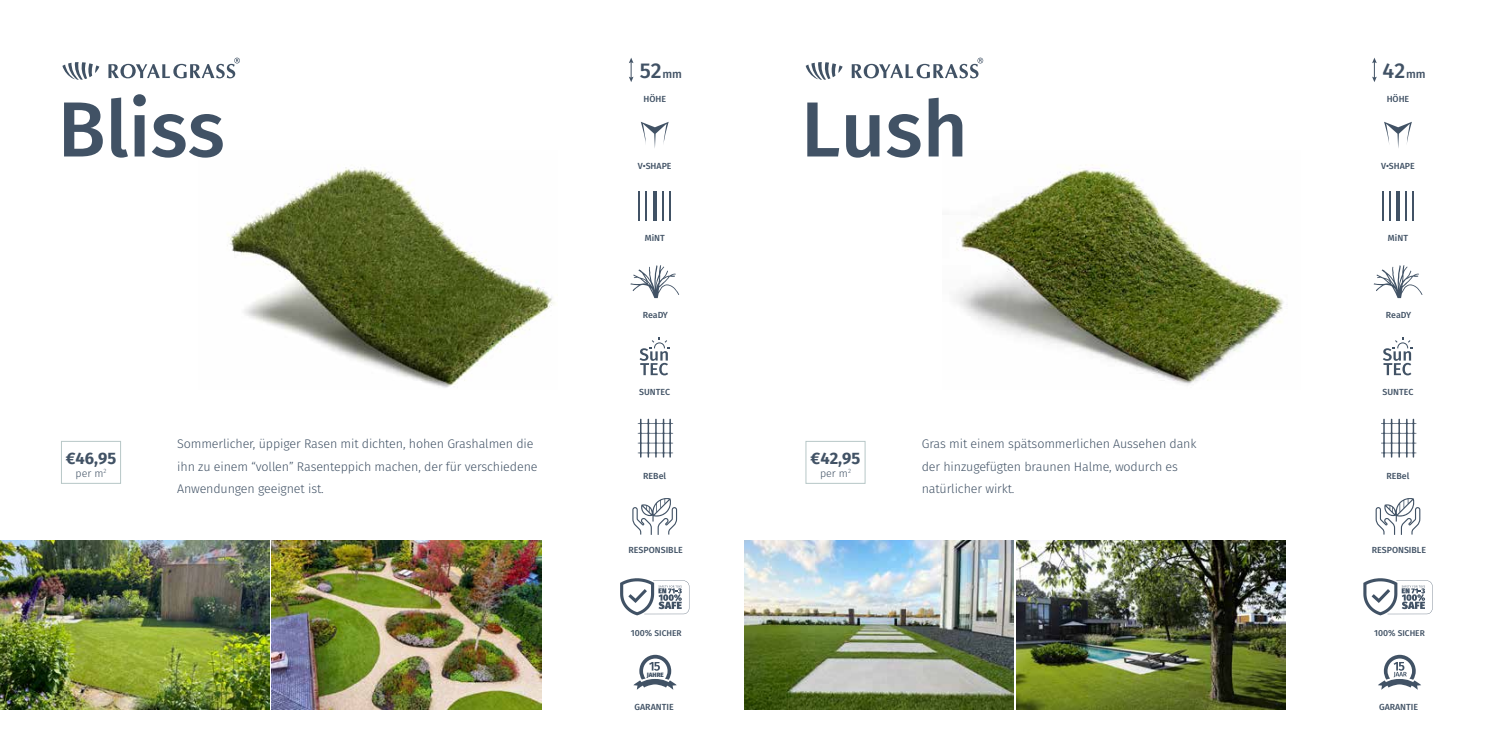
<style>
.page{position:relative;width:1489px;height:745px;background:#fff}
.page>*{position:absolute;margin:0;border:0;box-sizing:border-box;transform-origin:0 0}
.t1{font:500 78px "Fira Sans";color:#415265}
.t2{font:500 21.38px "Fira Sans";color:#415265}
.t3{font:700 16.5px "Fira Sans";color:#415265}
.t4{font:300 12.5px/22.5px "Fira Sans";letter-spacing:-.01em;color:#415265}
.t5{font:300 10.62px "Fira Sans";color:#415265}
.t6{font:500 8.75px "Fira Sans";color:#415265}
.t7{font:500 8.38px "Fira Sans";color:#415265}
.t8{font:800 6.25px "Fira Sans";color:#415265}
.s1{font-size:11.5px}
.s2{font-size:8.75px}
</style>
<div class="page">
<svg style="left:633px;top:654px;width:43px;height:35px"></svg>
<img style="left:272px;top:540px;width:269px;height:169px">
<img style="left:0;top:540px;width:269px;height:169px">
<img style="left:227px;top:167px;width:328px;height:221px">
<svg style="left:641px;top:122px;width:27px;height:26px"></svg>
<svg style="left:620px;top:578px;width:69px;height:37px"></svg>
<hr style="left:669px;top:191px;width:2px;height:30px;background:#415265">
<hr style="left:662px;top:191px;width:2px;height:30px;background:#415265">
<hr style="left:653px;top:191px;width:3px;height:30px;background:#415265">
<hr style="left:638px;top:191px;width:2px;height:30px;background:#415265">
<hr style="left:645px;top:191px;width:2px;height:30px;background:#415265">
<svg style="left:629px;top:58px;width:4px;height:24px"></svg>
<svg style="left:630px;top:265px;width:49px;height:33px"></svg>
<svg style="left:639px;top:337px;width:31px;height:38px"></svg>
<svg style="left:108px;top:58px;width:132px;height:20px"></svg>
<svg style="left:62px;top:62px;width:37px;height:18px"></svg>
<svg style="left:632px;top:498px;width:45px;height:36px"></svg>
<svg style="left:637px;top:418px;width:36px;height:39px"></svg>
<div style="left:61px;top:441px;width:60px;height:42px;border:1px solid #b7c7c7"></div>
<div style="left:805px;top:441px;width:60px;height:42px;border:1px solid #b7c7c7"></div>
<img style="left:956px;top:165px;width:328px;height:220px">
<svg style="left:851px;top:58px;width:132px;height:20px"></svg>
<svg style="left:805px;top:62px;width:37px;height:18px"></svg>
<img style="left:1016px;top:540px;width:269px;height:169px">
<img style="left:744px;top:540px;width:269px;height:169px">
<svg style="left:1384px;top:122px;width:27px;height:26px"></svg>
<svg style="left:1363px;top:578px;width:69px;height:37px"></svg>
<hr style="left:1412px;top:191px;width:1px;height:30px;background:#415265">
<hr style="left:1405px;top:191px;width:1px;height:30px;background:#415265">
<hr style="left:1396px;top:191px;width:3px;height:30px;background:#415265">
<hr style="left:1381px;top:191px;width:2px;height:30px;background:#415265">
<hr style="left:1388px;top:191px;width:2px;height:30px;background:#415265">
<svg style="left:1372px;top:58px;width:4px;height:24px"></svg>
<svg style="left:1373px;top:265px;width:49px;height:33px"></svg>
<svg style="left:1383px;top:337px;width:29px;height:38px"></svg>
<svg style="left:1378px;top:654px;width:42px;height:35px"></svg>
<svg style="left:1375px;top:498px;width:45px;height:36px"></svg>
<svg style="left:1381px;top:418px;width:35px;height:39px"></svg>
<h1 class="t1" style="left:58px;top:66px;width:169px">Bliss</h1>
<h3 class="t3" style="left:66px;top:444px;width:52px">€46,95</h3>
<p class="t5" style="left:76px;top:465px;width:32px">per m<sup>2</sup></p>
<p class="t4" style="left:177px;top:432px;width:362px">Sommerlicher, üppiger Rasen mit dichten, hohen Grashalmen die ihn zu einem “vollen” Rasenteppich machen, der für verschiedene<br>Anwendungen geeignet ist.</p>
<h2 class="t2" style="left:639px;top:53px;width:44px">52<span class="s1">mm</span></h2>
<p class="t6" style="left:643px;top:92px;width:24px">HÖHE</p>
<p class="t6" style="left:638px;top:158px;width:35px">V•SHAPE</p>
<p class="t6" style="left:644px;top:231px;width:22px">MiNT</p>
<p class="t6" style="left:642px;top:308px;width:27px">ReaDY</p>
<p class="t6" style="left:639px;top:385px;width:32px">SUNTEC</p>
<p class="t6" style="left:643px;top:469px;width:24px">REBel</p>
<p class="t6" style="left:628px;top:542px;width:56px">RESPONSIBLE</p>
<p class="t7" style="left:630px;top:625px;width:52px"><span class="s2">100%</span> SICHER</p>
<p class="t8" style="left:646px;top:668px;width:19px">JAHRE</p>
<p class="t6" style="left:634px;top:699px;width:41px">GARANTIE</p>
<h1 class="t1" style="left:801px;top:66px;width:168px">Lush</h1>
<h3 class="t3" style="left:810px;top:444px;width:51px">€42,95</h3>
<p class="t5" style="left:820px;top:465px;width:32px">per m<sup>2</sup></p>
<p class="t4" style="left:921px;top:432px;width:276px">Gras mit einem spätsommerlichen Aussehen dank der hinzugefügten braunen Halme, wodurch es natürlicher wirkt.</p>
<h2 class="t2" style="left:1382px;top:53px;width:44px">42<span class="s1">mm</span></h2>
<p class="t6" style="left:1386px;top:92px;width:24px">HÖHE</p>
<p class="t6" style="left:1380px;top:158px;width:35px">V•SHAPE</p>
<p class="t6" style="left:1387px;top:231px;width:22px">MiNT</p>
<p class="t6" style="left:1385px;top:308px;width:27px">ReaDY</p>
<p class="t6" style="left:1382px;top:385px;width:32px">SUNTEC</p>
<p class="t6" style="left:1386px;top:469px;width:24px">REBel</p>
<p class="t6" style="left:1371px;top:542px;width:56px">RESPONSIBLE</p>
<p class="t7" style="left:1373px;top:625px;width:52px"><span class="s2">100%</span> SICHER</p>
<p class="t6" style="left:1378px;top:699px;width:41px">GARANTIE</p>
</div>
